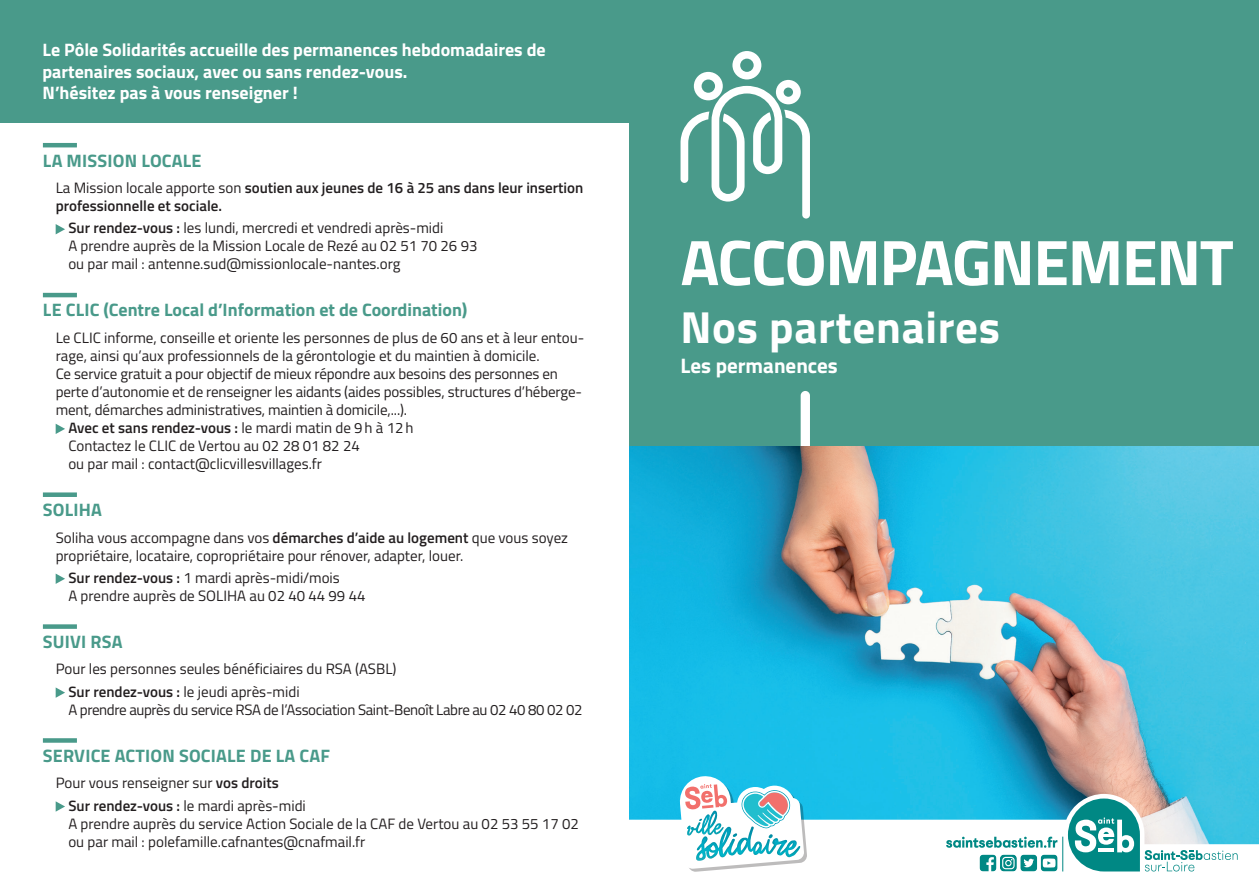
<style>
.page{position:relative;width:1259px;height:893px;background:#fff}
.page>*{position:absolute;margin:0;border:0;box-sizing:border-box;transform-origin:0 0}
.t1{font:700 64.5px "Titillium";letter-spacing:-.02em;color:#fff}
.t2{font:700 45px "Titillium";letter-spacing:.015em;color:#fff}
.t3{font:700 21px "Titillium";color:#fff}
.t4{font:700 18px/21.6px "Titillium";color:#fff}
.t5{font:700 18px "Titillium";letter-spacing:.01em;color:#499a8a}
.t6{font:15px/18px "Titillium";color:#231f20}
.t7{font:600 15px/18px "Titillium";color:#231f20}
.t8{font:15px "Titillium";letter-spacing:-.025em;color:#231f20}
.s1{font-weight:400}
.s2{font-weight:600}
</style>
<div class="page">
<div style="left:629px;top:0;width:630px;height:446px;background:#499a8a"></div>
<svg style="left:680px;top:51px;width:130px;height:168px"></svg>
<svg style="left:800px;top:391px;width:10px;height:55px"></svg>
<img style="left:629px;top:446px;width:630px;height:348px">
<hr style="left:43px;top:143px;width:34px;height:4px;background:#499a8a">
<svg style="left:56px;top:224px;width:9px;height:10px"></svg>
<hr style="left:43px;top:293px;width:34px;height:4px;background:#499a8a">
<svg style="left:56px;top:424px;width:9px;height:10px"></svg>
<div style="left:43px;top:492px;width:34px;height:5px;background:#499a8a"></div>
<svg style="left:56px;top:574px;width:9px;height:10px"></svg>
<div style="left:43px;top:624px;width:34px;height:5px;background:#499a8a"></div>
<svg style="left:56px;top:687px;width:9px;height:11px"></svg>
<div style="left:43px;top:738px;width:34px;height:5px;background:#499a8a"></div>
<svg style="left:56px;top:801px;width:9px;height:11px"></svg>
<div style="left:0;top:0;width:642px;height:122px;background:#499a8a"></div>
<svg style="left:629px;top:794px;width:630px;height:78px"></svg>
<svg style="left:946px;top:837px;width:111px;height:11px"></svg>
<svg style="left:979px;top:854px;width:78px;height:17px"></svg>
<hr style="left:1062px;top:837px;width:1px;height:34px;background:#008884">
<svg style="left:1068px;top:798px;width:169px;height:73px"></svg>
<svg style="left:679px;top:775px;width:128px;height:97px"></svg>
<p class="t4" style="left:43px;top:38px;width:505px">Le Pôle Solidarités accueille des permanences hebdomadaires de partenaires sociaux, avec ou sans rendez-vous.<br>N’hésitez pas à vous renseigner !</p>
<p class="t5" style="left:43px;top:147px;width:160px">LA MISSION LOCALE</p>
<p class="t7" style="left:56px;top:178px;width:529px"><span class="s1">La Mission locale apporte son</span> soutien aux jeunes de 16 à 25 ans dans leur insertion professionnelle et sociale.</p>
<p class="t6" style="left:68px;top:218px;width:410px"><span class="s2">Sur rendez-vous :</span> les lundi, mercredi et vendredi après-midi<br>A prendre auprès de la Mission Locale de Rezé au 02 51 70 26 93 ou par mail : antenne.sud@missionlocale-nantes.org</p>
<p class="t5" style="left:43px;top:296px;width:426px">LE CLIC (Centre Local d’Information et de Coordination)</p>
<p class="t6" style="left:56px;top:328px;width:530px">Le CLIC informe, conseille et oriente les personnes de plus de 60 ans et à leur entou-</p>
<p class="t6" style="left:56px;top:346px;width:485px">rage, ainsi qu’aux professionnels de la gérontologie et du maintien à domicile.</p>
<p class="t6" style="left:56px;top:364px;width:504px">Ce service gratuit a pour objectif de mieux répondre aux besoins des personnes en</p>
<p class="t6" style="left:56px;top:382px;width:528px">perte d’autonomie et de renseigner les aidants (aides possibles, structures d’héberge-</p>
<p class="t6" style="left:56px;top:400px;width:353px">ment, démarches administratives, maintien à domicile,...).</p>
<p class="t7" style="left:68px;top:418px;width:346px">Avec et sans rendez-vous : <span class="s1">le mardi matin de 9h à 12h</span></p>
<p class="t6" style="left:68px;top:436px;width:293px">Contactez le CLIC de Vertou au 02 28 01 82 24</p>
<p class="t6" style="left:68px;top:454px;width:255px">ou par mail : contact@clicvillesvillages.fr</p>
<p class="t5" style="left:43px;top:496px;width:61px">SOLIHA</p>
<p class="t6" style="left:56px;top:528px;width:514px">Soliha vous accompagne dans vos <span class="s2">démarches d’aide au logement</span> que vous soyez propriétaire, locataire, copropriétaire pour rénover, adapter, louer.</p>
<p class="t6" style="left:68px;top:568px;width:298px"><span class="s2">Sur rendez-vous :</span> 1 mardi après-midi/mois<br>A prendre auprès de SOLIHA au 02 40 44 99 44</p>
<p class="t5" style="left:43px;top:628px;width:81px">SUIVI RSA</p>
<p class="t6" style="left:68px;top:657px;width:329px;line-height:22.2px;text-indent:-13px">Pour les personnes seules bénéficiaires du RSA (ASBL)<br><span class="s2">Sur rendez-vous :</span> le jeudi après-midi</p>
<p class="t8" style="left:68px;top:698px;width:515px">A prendre auprès du service RSA de l’Association Saint-Benoît Labre au 02 40 80 02 02</p>
<p class="t5" style="left:43px;top:742px;width:288px">SERVICE ACTION SOCIALE DE LA CAF</p>
<p class="t6" style="left:68px;top:771px;width:239px;line-height:22.2px;text-indent:-13px">Pour vous renseigner sur <span class="s2">vos droits<br>Sur rendez-vous :</span> le mardi après-midi</p>
<p class="t6" style="left:68px;top:814px;width:512px">A prendre auprès du service Action Sociale de la CAF de Vertou au 02 53 55 17 02 ou par mail : polefamille.cafnantes@cnafmail.fr</p>
<h1 class="t1" style="left:680px;top:213px;width:555px">ACCOMPAGNEMENT</h1>
<h2 class="t2" style="left:680px;top:293px;width:321px">Nos partenaires</h2>
<h3 class="t3" style="left:680px;top:349px;width:159px">Les permanences</h3>
</div>
